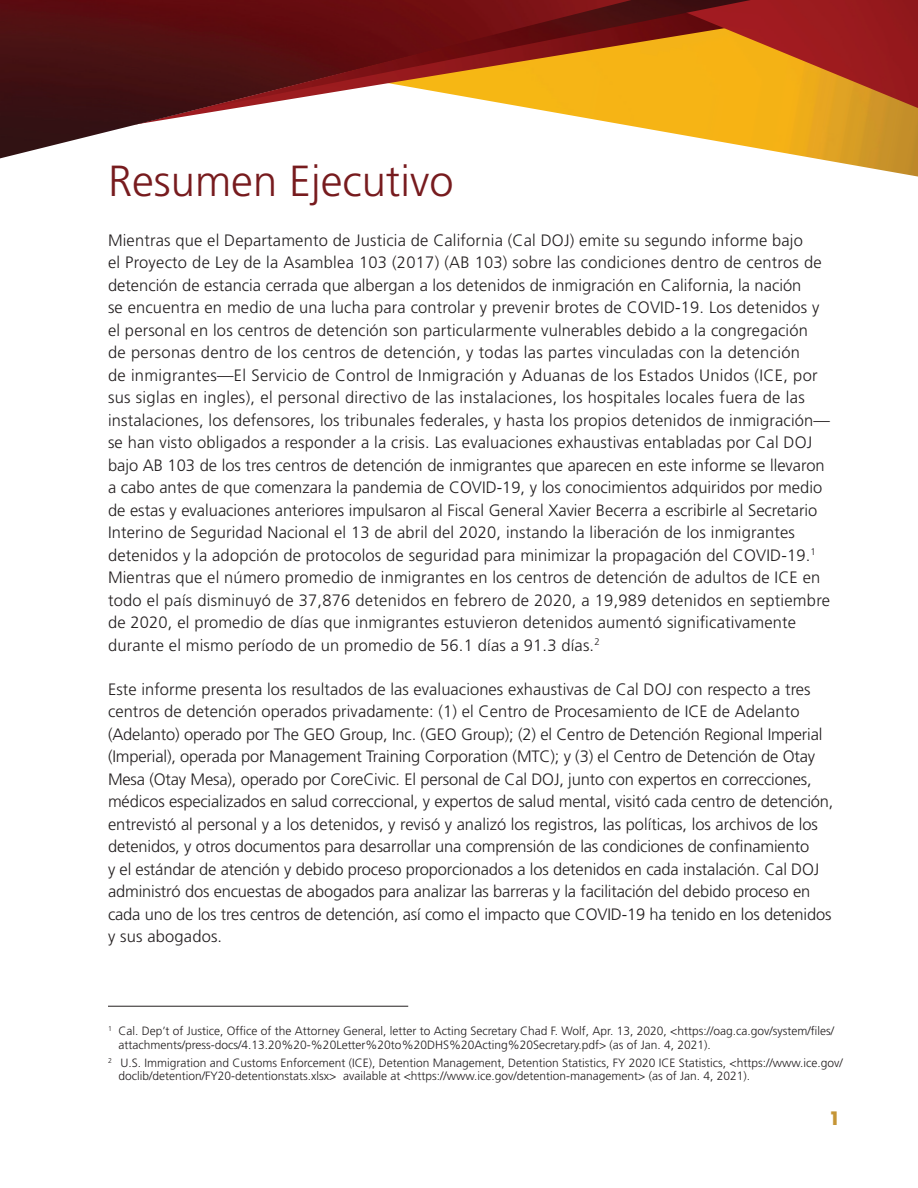
<style>
.page{position:relative;width:918px;height:1188px;background:#fff}
.page>*{position:absolute;margin:0;border:0;box-sizing:border-box;transform-origin:0 0}
.t1{font:300 43.5px "Frutiger";color:#771b1e}
.t2{font:700 18px "Futura";color:#c59536}
.t3{font:300 16.5px/22.5px "Frutiger";letter-spacing:.005em;color:#231f20}
.t4{font:300 12px/13.5px "Frutiger";color:#231f20}
.t5{font:300 7.05px "Frutiger";color:#231f20}
</style>
<div class="page">
<hr style="left:108px;top:1006px;width:300px;height:1px;background:#231f20">
<img style="left:638px;top:108px;width:280px;height:69px">
<img style="left:751px;top:0;width:167px;height:108px">
<img style="left:0;top:0;width:638px;height:158px">
<img style="left:188px;top:0;width:563px;height:112px">
<h1 class="t1" style="left:108px;top:156px;width:347px">Resumen Ejecutivo</h1>
<p class="t3" style="left:108px;top:229px;width:724px">Mientras que el Departamento de Justicia de California (Cal DOJ) emite su segundo informe bajo<br>el Proyecto de Ley de la Asamblea 103 (2017) (AB 103) sobre las condiciones dentro de centros de detención de estancia cerrada que albergan a los detenidos de inmigración en California, la nación<br>se encuentra en medio de una lucha para controlar y prevenir brotes de COVID-19. Los detenidos y el personal en los centros de detención son particularmente vulnerables debido a la congregación<br>de personas dentro de los centros de detención, y todas las partes vinculadas con la detención<br>de inmigrantes—El Servicio de Control de Inmigración y Aduanas de los Estados Unidos (ICE, por sus siglas en ingles), el personal directivo de las instalaciones, los hospitales locales fuera de las instalaciones, los defensores, los tribunales federales, y hasta los propios detenidos de inmigración— se han visto obligados a responder a la crisis. Las evaluaciones exhaustivas entabladas por Cal DOJ bajo AB 103 de los tres centros de detención de inmigrantes que aparecen en este informe se llevaron a cabo antes de que comenzara la pandemia de COVID-19, y los conocimientos adquiridos por medio de estas y evaluaciones anteriores impulsaron al Fiscal General Xavier Becerra a escribirle al Secretario Interino de Seguridad Nacional el 13 de abril del 2020, instando la liberación de los inmigrantes detenidos y la adopción de protocolos de seguridad para minimizar la propagación del COVID-19.<sup>1<br></sup>Mientras que el número promedio de inmigrantes en los centros de detención de adultos de ICE en todo el país disminuyó de 37,876 detenidos en febrero de 2020, a 19,989 detenidos en septiembre de 2020, el promedio de días que inmigrantes estuvieron detenidos aumentó signifcativamente durante el mismo período de un promedio de 56.1 días a 91.3 días.<sup>2</sup></p>
<p class="t3" style="left:108px;top:678px;width:727px">Este informe presenta los resultados de las evaluaciones exhaustivas de Cal DOJ con respecto a tres centros de detención operados privadamente: (1) el Centro de Procesamiento de ICE de Adelanto (Adelanto) operado por The GEO Group, Inc. (GEO Group); (2) el Centro de Detención Regional Imperial (Imperial), operada por Management Training Corporation (MTC); y (3) el Centro de Detención de Otay Mesa (Otay Mesa), operado por CoreCivic. El personal de Cal DOJ, junto con expertos en correcciones, médicos especializados en salud correccional, y expertos de salud mental, visitó cada centro de detención, entrevistó al personal y a los detenidos, y revisó y analizó los registros, las políticas, los archivos de los detenidos, y otros documentos para desarrollar una comprensión de las condiciones de confnamiento<br>y el estándar de atención y debido proceso proporcionados a los detenidos en cada instalación. Cal DOJ administró dos encuestas de abogados para analizar las barreras y la facilitación del debido proceso en cada uno de los tres centros de detención, así como el impacto que COVID-19 ha tenido en los detenidos y sus abogados.</p>
<p class="t4" style="left:119px;top:1024px;width:717px;text-indent:-11px"><sup>1</sup> Cal. Dep’t of Justice, Offce of the Attorney General, letter to Acting Secretary Chad F. Wolf, Apr. 13, 2020, &lt;https://oag.ca.gov/system/fles/ attachments/press-docs/4.13.20%20-%20Letter%20to%20DHS%20Acting%20Secretary.pdf&gt; (as of Jan. 4, 2021).</p>
<p class="t5" style="left:108px;top:1056px;width:5px">2</p>
<p class="t4" style="left:119px;top:1056px;width:726px">U.S. Immigration and Customs Enforcement (ICE), Detention Management, Detention Statistics, FY 2020 ICE Statistics, &lt;https://www.ice.gov/ doclib/detention/FY20-detentionstats.xlsx&gt; available at &lt;https://www.ice.gov/detention-management&gt; (as of Jan. 4, 2021).</p>
<p class="t2" style="left:829px;top:1105px;width:14px">1</p>
</div>
